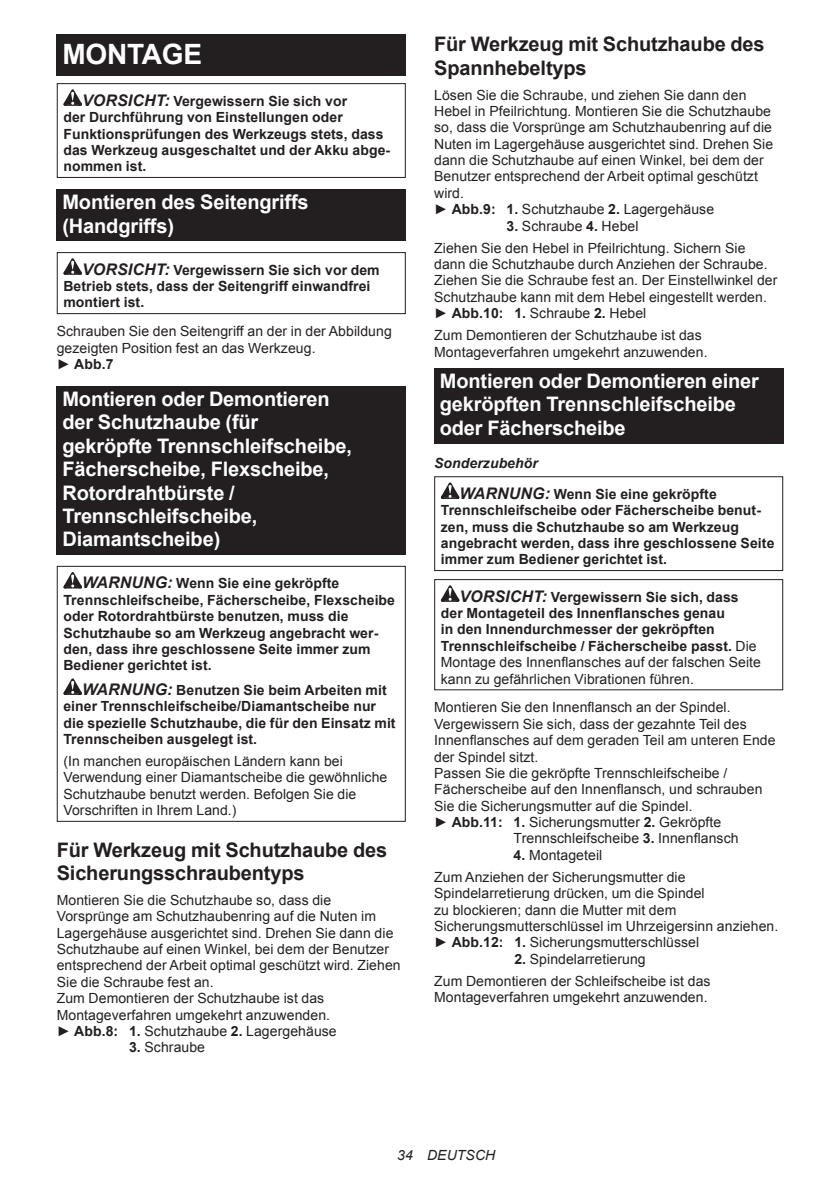
<style>
.page{position:relative;width:840px;height:1191px;background:#fff}
.page>*{position:absolute;margin:0;border:0;box-sizing:border-box;transform-origin:0 0}
.t1{font:700 28px "Arial";letter-spacing:-.01em;color:#fff}
.t2{font:700 20px/23.4px "Arial";letter-spacing:-.01em;color:#fff}
.t3{font:700 20px/23.4px "Arial";letter-spacing:-.01em;color:#231f20}
.t4{font:14px/16.4px "Arial";letter-spacing:.005em;color:#231f20}
.t5{font:700 14px/16.4px "Arial";letter-spacing:.005em;color:#231f20}
.t6{font:italic 14px "Arial";letter-spacing:.005em;color:#231f20}
.s1{font-style:italic;font-size:16px}
.s2{font-weight:700}
.s3{font-style:italic}
.s4{font-weight:400}
</style>
<div class="page">
<div style="left:57px;top:34px;width:348px;height:41px;background:#231f20"></div>
<svg style="left:63px;top:89px;width:19px;height:17px"></svg>
<div style="left:57px;top:83px;width:348px;height:95px;border:1px solid #231f20"></div>
<div style="left:57px;top:189px;width:348px;height:52px;background:#231f20"></div>
<svg style="left:63px;top:258px;width:19px;height:17px"></svg>
<div style="left:57px;top:252px;width:348px;height:62px;border:1px solid #231f20"></div>
<div style="left:57px;top:386px;width:348px;height:169px;background:#231f20"></div>
<svg style="left:63px;top:572px;width:19px;height:16px"></svg>
<svg style="left:63px;top:678px;width:19px;height:17px"></svg>
<div style="left:57px;top:566px;width:348px;height:256px;border:1px solid #231f20"></div>
<div style="left:434px;top:368px;width:348px;height:75px;background:#231f20"></div>
<svg style="left:440px;top:482px;width:19px;height:17px"></svg>
<div style="left:434px;top:476px;width:348px;height:95px;border:1px solid #231f20"></div>
<svg style="left:440px;top:585px;width:19px;height:16px"></svg>
<div style="left:434px;top:579px;width:348px;height:111px;border:1px solid #231f20"></div>
<h1 class="t1" style="left:62px;top:43px;width:141px">MONTAGE</h1>
<p class="t5" style="left:63px;top:94px;width:328px;text-indent:19px"><span class="s1">VORSICHT:</span> Vergewissern Sie sich vor<br>der Durchführung von Einstellungen oder Funktionsprüfungen des Werkzeugs stets, dass das Werkzeug ausgeschaltet und der Akku abge&shy;nommen ist.</p>
<h2 class="t2" style="left:62px;top:192px;width:247px">Montieren des Seitengriffs (Handgriffs)</h2>
<p class="t5" style="left:63px;top:263px;width:317px;text-indent:19px"><span class="s1">VORSICHT:</span> Vergewissern Sie sich vor dem<br>Betrieb stets, dass der Seitengriff einwandfrei montiert ist.</p>
<p class="t4" style="left:57px;top:323px;width:336px">Schrauben Sie den Seitengriff an der in der Abbildung gezeigten Position fest an das Werkzeug.<br>► <span class="s2">Abb.7</span></p>
<h2 class="t2" style="left:62px;top:389px;width:291px">Montieren oder Demontieren der Schutzhaube (für gekröpfte Trennschleifscheibe,<br>Fächerscheibe, Flexscheibe,<br>Rotordrahtbürste /<br>Trennschleifscheibe,<br>Diamantscheibe)</h2>
<p class="t5" style="left:63px;top:576px;width:333px;text-indent:19px"><span class="s1">WARNUNG:</span> Wenn Sie eine gekröpfte Trennschleifscheibe, Fächerscheibe, Flexscheibe oder Rotordrahtbürste benutzen, muss die Schutzhaube so am Werkzeug angebracht wer&shy;den, dass ihre geschlossene Seite immer zum Bediener gerichtet ist.</p>
<p class="t5" style="left:63px;top:683px;width:333px;text-indent:19px"><span class="s1">WARNUNG:</span> Benutzen Sie beim Arbeiten mit einer Trennschleifscheibe/Diamantscheibe nur die spezielle Schutzhaube, die für den Einsatz mit Trennscheiben ausgelegt ist.</p>
<p class="t4" style="left:63px;top:753px;width:325px">(In manchen europäischen Ländern kann bei Verwendung einer Diamantscheibe die gewöhnliche Schutzhaube benutzt werden. Befolgen Sie die Vorschriften in Ihrem Land.)</p>
<h2 class="t3" style="left:57px;top:839px;width:332px">Für Werkzeug mit Schutzhaube des<br>Sicherungsschraubentyps</h2>
<p class="t4" style="left:57px;top:892px;width:345px">Montieren Sie die Schutzhaube so, dass die Vorsprünge am Schutzhaubenring auf die Nuten im Lagergehäuse ausgerichtet sind. Drehen Sie dann die Schutzhaube auf einen Winkel, bei dem der Benutzer entsprechend der Arbeit optimal geschützt wird. Ziehen Sie die Schraube fest an.<br>Zum Demontieren der Schutzhaube ist das Montageverfahren umgekehrt anzuwenden.<br>► <span class="s2">Abb.8: 1.</span> Schutzhaube <span class="s2">2.</span> Lagergehäuse</p>
<p class="t4" style="left:129px;top:1039px;width:77px"><span class="s2">3.</span> Schraube</p>
<h2 class="t3" style="left:434px;top:34px;width:332px">Für Werkzeug mit Schutzhaube des<br>Spannhebeltyps</h2>
<p class="t4" style="left:434px;top:86px;width:340px">Lösen Sie die Schraube, und ziehen Sie dann den Hebel in Pfeilrichtung. Montieren Sie die Schutzhaube so, dass die Vorsprünge am Schutzhaubenring auf die Nuten im Lagergehäuse ausgerichtet sind. Drehen Sie dann die Schutzhaube auf einen Winkel, bei dem der Benutzer entsprechend der Arbeit optimal geschützt wird.<br>► <span class="s2">Abb.9: 1.</span> Schutzhaube <span class="s2">2.</span> Lagergehäuse</p>
<p class="t4" style="left:434px;top:215px;width:312px;line-height:22px;text-indent:72px"><span class="s2">3.</span> Schraube <span class="s2">4.</span> Hebel<br>Ziehen Sie den Hebel in Pfeilrichtung. Sichern Sie</p>
<p class="t4" style="left:434px;top:256px;width:344px">dann die Schutzhaube durch Anziehen der Schraube.<br>Ziehen Sie die Schraube fest an. Der Einstellwinkel der Schutzhaube kann mit dem Hebel eingestellt werden. ► <span class="s2">Abb.10: 1.</span> Schraube <span class="s2">2.</span> Hebel</p>
<p class="t4" style="left:434px;top:327px;width:275px">Zum Demontieren der Schutzhaube ist das<br>Montageverfahren umgekehrt anzuwenden.</p>
<h2 class="t2" style="left:439px;top:371px;width:320px">Montieren oder Demontieren einer gekröpften Trennschleifscheibe oder Fächerscheibe</h2>
<p class="t5" style="left:459px;top:449px;width:258px;line-height:30.6px;text-indent:-25px"><span class="s3">Sonderzubehör<br></span><span class="s1">WARNUNG:</span> Wenn Sie eine gekröpfte</p>
<p class="t5" style="left:440px;top:503px;width:335px">Trennschleifscheibe oder Fächerscheibe benut&shy;zen, muss die Schutzhaube so am Werkzeug angebracht werden, dass ihre geschlossene Seite immer zum Bediener gerichtet ist.</p>
<p class="t5" style="left:440px;top:590px;width:321px;text-indent:19px"><span class="s1">VORSICHT:</span> Vergewissern Sie sich, dass der Montageteil des Innenflansches genau<br>in den Innendurchmesser der gekröpften Trennschleifscheibe / Fächerscheibe passt. <span class="s4">Die Montage des Innenflansches auf der falschen Seite kann zu gefährlichen Vibrationen führen.</span></p>
<p class="t4" style="left:434px;top:699px;width:298px">Montieren Sie den Innenflansch an der Spindel.</p>
<p class="t4" style="left:434px;top:716px;width:314px">Vergewissern Sie sich, dass der gezahnte Teil des</p>
<p class="t4" style="left:434px;top:732px;width:343px">Innenflansches auf dem geraden Teil am unteren Ende</p>
<p class="t4" style="left:434px;top:749px;width:106px">der Spindel sitzt.</p>
<p class="t4" style="left:434px;top:765px;width:294px">Passen Sie die gekröpfte Trennschleifscheibe /</p>
<p class="t4" style="left:434px;top:781px;width:329px">Fächerscheibe auf den Innenflansch, und schrauben</p>
<p class="t4" style="left:434px;top:797px;width:260px">Sie die Sicherungsmutter auf die Spindel.</p>
<p class="t4" style="left:434px;top:814px;width:288px">► <span class="s2">Abb.11: 1.</span> Sicherungsmutter <span class="s2">2.</span> Gekröpfte</p>
<p class="t4" style="left:513px;top:830px;width:226px">Trennschleifscheibe <span class="s2">3.</span> Innenflansch</p>
<p class="t4" style="left:434px;top:845px;width:253px;line-height:22px;text-align:center"><span class="s2">4.</span> Montageteil<br>Zum Anziehen der Sicherungsmutter die</p>
<p class="t4" style="left:434px;top:885px;width:345px">Spindelarretierung drücken, um die Spindel<br>zu blockieren; dann die Mutter mit dem Sicherungsmutterschlüssel im Uhrzeigersinn anziehen. ► <span class="s2">Abb.12: 1.</span> Sicherungsmutterschlüssel</p>
<p class="t4" style="left:434px;top:948px;width:278px;line-height:22px;text-indent:80px"><span class="s2">2.</span> Spindelarretierung<br>Zum Demontieren der Schleifscheibe ist das</p>
<p class="t4" style="left:434px;top:989px;width:275px">Montageverfahren umgekehrt anzuwenden.</p>
<p class="t6" style="left:397px;top:1150px;width:99px">34 DEUTSCH</p>
</div>
